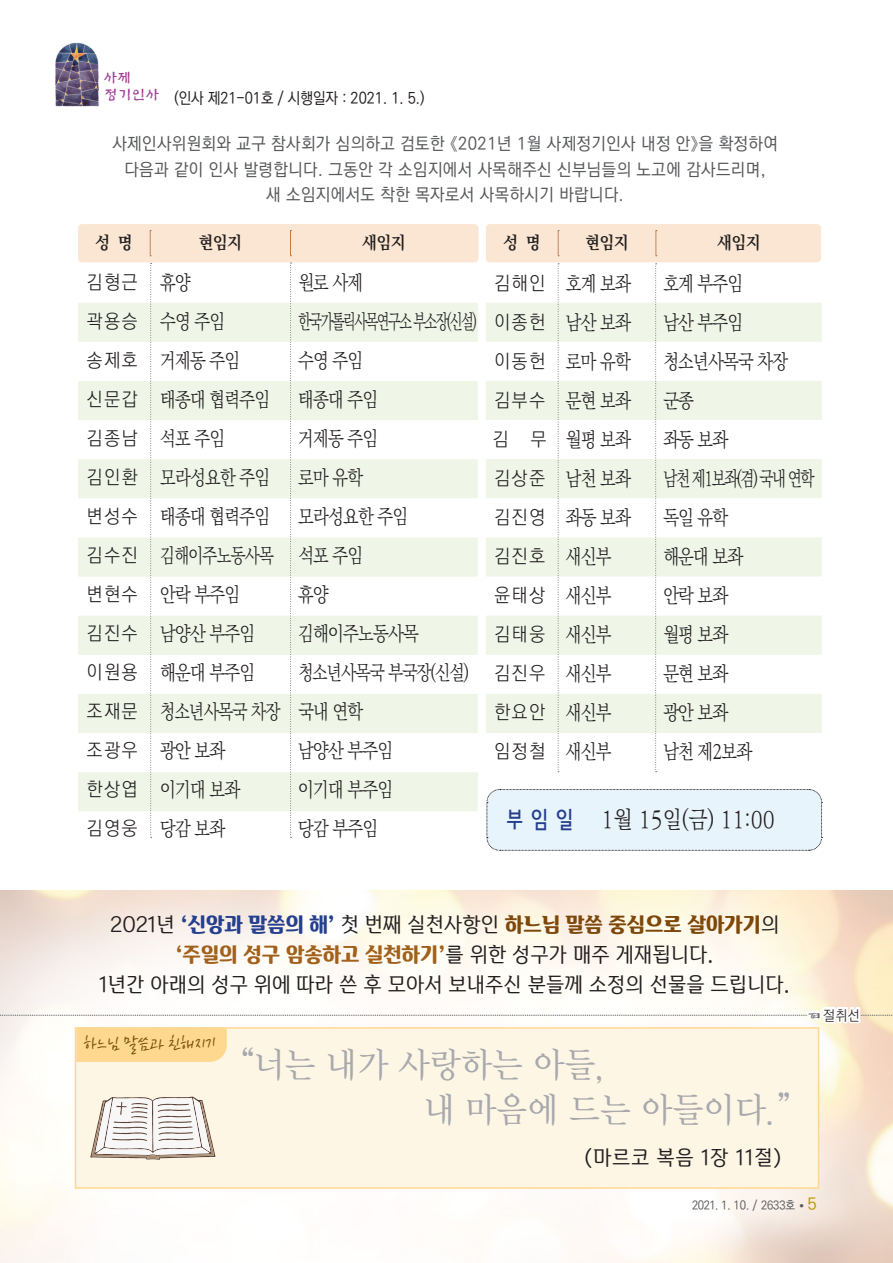
<style>
.page{position:relative;width:893px;height:1263px;background:#fff}
.page>*{position:absolute;margin:0;border:0;box-sizing:border-box;transform-origin:0 0}
.광고위소식-내용{font:34.65px "KBI Zmjo M";letter-spacing:.025em;color:#a8a9ad}
.광고위소식-내용-2{font:300 23.7px "Ko Pub Batang";letter-spacing:.02em;color:#231f20;scale:.85 1}
.광고위소식-내용-3{font:20.4px "Binggrae II";color:#231f20;scale:.95 1}
.광고위소식-내용-4{font:700 20.4px "Binggrae II";color:#a2611a;scale:.95 1}
.광고위소식-내용-5{font:20.4px "Binggrae II";letter-spacing:.03em;color:#231f20;scale:.95 1}
.광고위소식-내용-6{font:20.4px "THEFACESHOP";color:#7e520b;scale:.95 1}
.광고위소식-내용-7{font:300 20.1px "Ko Pub Batang";letter-spacing:-.04em;color:#231f20;scale:.83 1}
.광고위소식-내용-8{font:300 20.1px "Ko Pub Batang";letter-spacing:-.04em;color:#231f20;scale:.8 1}
.광고위소식-내용-9{font:300 20.1px "Ko Pub Batang";letter-spacing:-.1em;color:#231f20;scale:.67 1}
.광고위소식-내용-10{font:300 20.1px "Ko Pub Batang";letter-spacing:-.09em;color:#231f20;scale:.74 1}
.광고위소식-내용-11{font:300 20.1px "Ko Pub Batang";letter-spacing:-.04em;color:#231f20;scale:.78 1}
.광고위소식-내용-12{font:300 18.9px "Ko Pub Dotum";letter-spacing:.1em;color:#231f20;scale:.95 1}
.광고위소식-내용-13{font:500 17.4px "Ko Pub Dotum";letter-spacing:.03em;color:#57585a;scale:.95 1}
.광고위소식-내용-14{font:700 17.4px "Ko Pub Batang";letter-spacing:-.04em;color:#231f20;scale:.92 1}
.광고위소식-내용-15{font:500 15.75px "Ko Pub Dotum";color:#231f20;scale:.91 1}
.t1{font:15px "Hogook Std";letter-spacing:.04em;color:#a13d96}
.광고위소식-내용-16{font:300 14.1px "Ko Pub Dotum";color:#231f20;scale:.95 1}
.t2{font:500 12px "Ko Pub Dotum";letter-spacing:-.02em;color:#57585a;scale:.93 1}
.t3{font:500 4.2px "Ko Pub Dotum";color:#57585a}
.s1{font-family:"KBI Zgo M";font-weight:400;color:#253f8e}
.s2{font-weight:700;color:#253f8e}
.s3{font-weight:700;color:#7d4809}
.s4{font-weight:400;color:#231f20}
.s5{font-size:16.5px;color:#bd9705}
</style>
<div class="page">
<img style="left:0;top:890px;width:893px;height:373px">
<div style="left:75px;top:1027px;width:744px;height:162px;background:#fef6e5;border:2px solid #fed88f"></div>
<svg style="left:90px;top:1096px;width:126px;height:64px"></svg>
<div style="left:76px;top:1028px;width:151px;height:34px;background:#fed88f"></div>
<svg style="left:0;top:1015px;width:893px;height:1px"></svg>
<svg style="left:807px;top:1007px;width:54px;height:16px"></svg>
<img style="left:55px;top:43px;width:43px;height:63px">
<div style="left:78px;top:224px;width:401px;height:38px;background:#fae6d2;border-radius:4px"></div>
<svg style="left:150px;top:230px;width:1px;height:26px"></svg>
<svg style="left:290px;top:230px;width:1px;height:26px"></svg>
<div style="left:486px;top:224px;width:335px;height:38px;background:#fae6d2;border-radius:4px"></div>
<svg style="left:558px;top:230px;width:1px;height:26px"></svg>
<svg style="left:656px;top:230px;width:1px;height:26px"></svg>
<svg style="left:78px;top:303px;width:400px;height:508px;fill:#eff6e8"></svg>
<svg style="left:486px;top:303px;width:336px;height:430px;fill:#eff6e8"></svg>
<div style="left:486px;top:789px;width:337px;height:62px;background:#e8f4fb"></div>
<svg style="left:150px;top:263px;width:2px;height:575px"></svg>
<svg style="left:558px;top:263px;width:1px;height:509px"></svg>
<svg style="left:655px;top:263px;width:2px;height:509px"></svg>
<svg style="left:290px;top:263px;width:2px;height:575px"></svg>
<p class="t1" style="left:104px;top:69px;width:28px">사제</p>
<p class="t1" style="left:105px;top:87px;width:56px">정기인사</p>
<p class="광고위소식-내용-15" style="left:174px;top:90px;width:277px">(인사 제21-01호 / 시행일자 : 2021. 1. 5.)</p>
<p class="광고위소식-내용-13" style="left:112px;top:135px;width:702px">사제인사위원회와 교구 참사회가 심의하고 검토한 《2021년 1월 사제정기인사 내정 안》을 확정하여</p>
<p class="광고위소식-내용-13" style="left:124px;top:161px;width:676px">다음과 같이 인사 발령합니다. 그동안 각 소임지에서 사목해주신 신부님들의 노고에 감사드리며,</p>
<p class="광고위소식-내용-13" style="left:266px;top:186px;width:378px">새 소임지에서도 착한 목자로서 사목하시기 바랍니다.</p>
<p class="광고위소식-내용-14" style="left:95px;top:234px;width:42px">성 명</p>
<p class="광고위소식-내용-14" style="left:198px;top:234px;width:49px">현임지</p>
<p class="광고위소식-내용-14" style="left:362px;top:234px;width:49px">새임지</p>
<p class="광고위소식-내용-14" style="left:503px;top:234px;width:42px">성 명</p>
<p class="광고위소식-내용-14" style="left:585px;top:234px;width:49px">현임지</p>
<p class="광고위소식-내용-14" style="left:717px;top:234px;width:49px">새임지</p>
<p class="광고위소식-내용-12" style="left:87px;top:273px;width:55px">김형근</p>
<p class="광고위소식-내용-12" style="left:87px;top:312px;width:55px">곽용승</p>
<p class="광고위소식-내용-12" style="left:87px;top:351px;width:55px">송제호</p>
<p class="광고위소식-내용-12" style="left:87px;top:390px;width:55px">신문갑</p>
<p class="광고위소식-내용-12" style="left:87px;top:429px;width:55px">김종남</p>
<p class="광고위소식-내용-12" style="left:87px;top:468px;width:55px">김인환</p>
<p class="광고위소식-내용-12" style="left:87px;top:507px;width:55px">변성수</p>
<p class="광고위소식-내용-12" style="left:87px;top:546px;width:55px">김수진</p>
<p class="광고위소식-내용-12" style="left:87px;top:585px;width:55px">변현수</p>
<p class="광고위소식-내용-12" style="left:87px;top:624px;width:55px">김진수</p>
<p class="광고위소식-내용-12" style="left:87px;top:663px;width:55px">이원용</p>
<p class="광고위소식-내용-12" style="left:87px;top:702px;width:55px">조재문</p>
<p class="광고위소식-내용-12" style="left:87px;top:741px;width:55px">조광우</p>
<p class="광고위소식-내용-12" style="left:87px;top:780px;width:55px">한상엽</p>
<p class="광고위소식-내용-12" style="left:87px;top:819px;width:55px">김영웅</p>
<p class="광고위소식-내용-7" style="left:160px;top:273px;width:38px">휴양</p>
<p class="광고위소식-내용-7" style="left:298px;top:273px;width:80px">원로 사제</p>
<p class="광고위소식-내용-7" style="left:160px;top:312px;width:80px">수영 주임</p>
<p class="광고위소식-내용-9" style="left:298px;top:312px;width:267px">한국가톨릭사목연구소 부소장(신설)</p>
<p class="광고위소식-내용-7" style="left:160px;top:351px;width:98px">거제동 주임</p>
<p class="광고위소식-내용-7" style="left:298px;top:351px;width:80px">수영 주임</p>
<p class="광고위소식-내용-7" style="left:160px;top:390px;width:134px">태종대 협력주임</p>
<p class="광고위소식-내용-7" style="left:298px;top:390px;width:98px">태종대 주임</p>
<p class="광고위소식-내용-7" style="left:160px;top:429px;width:80px">석포 주임</p>
<p class="광고위소식-내용-7" style="left:298px;top:429px;width:98px">거제동 주임</p>
<p class="광고위소식-내용-7" style="left:160px;top:468px;width:134px">모라성요한 주임</p>
<p class="광고위소식-내용-7" style="left:298px;top:468px;width:80px">로마 유학</p>
<p class="광고위소식-내용-7" style="left:160px;top:507px;width:134px">태종대 협력주임</p>
<p class="광고위소식-내용-7" style="left:298px;top:507px;width:134px">모라성요한 주임</p>
<p class="광고위소식-내용-11" style="left:160px;top:546px;width:262px">김해이주노동사목 석포 주임</p>
<p class="광고위소식-내용-7" style="left:160px;top:585px;width:98px">안락 부주임</p>
<p class="광고위소식-내용-7" style="left:298px;top:585px;width:38px">휴양</p>
<p class="광고위소식-내용-7" style="left:160px;top:624px;width:116px">남양산 부주임</p>
<p class="광고위소식-내용-7" style="left:298px;top:624px;width:147px">김해이주노동사목</p>
<p class="광고위소식-내용-7" style="left:160px;top:663px;width:116px">해운대 부주임</p>
<p class="광고위소식-내용-8" style="left:298px;top:663px;width:215px">청소년사목국 부국장(신설)</p>
<p class="광고위소식-내용-8" style="left:160px;top:702px;width:255px">청소년사목국 차장 국내 연학</p>
<p class="광고위소식-내용-7" style="left:160px;top:741px;width:80px">광안 보좌</p>
<p class="광고위소식-내용-7" style="left:298px;top:741px;width:116px">남양산 부주임</p>
<p class="광고위소식-내용-7" style="left:160px;top:780px;width:98px">이기대 보좌</p>
<p class="광고위소식-내용-7" style="left:298px;top:780px;width:116px">이기대 부주임</p>
<p class="광고위소식-내용-7" style="left:160px;top:819px;width:80px">당감 보좌</p>
<p class="광고위소식-내용-7" style="left:298px;top:819px;width:98px">당감 부주임</p>
<p class="광고위소식-내용-12" style="left:494px;top:274px;width:55px">김해인</p>
<p class="광고위소식-내용-12" style="left:494px;top:313px;width:55px">이종헌</p>
<p class="광고위소식-내용-12" style="left:494px;top:352px;width:55px">이동헌</p>
<p class="광고위소식-내용-12" style="left:494px;top:391px;width:55px">김부수</p>
<p class="광고위소식-내용-12" style="left:493px;top:430px;width:58px">김 무</p>
<p class="광고위소식-내용-12" style="left:494px;top:469px;width:55px">김상준</p>
<p class="광고위소식-내용-12" style="left:494px;top:508px;width:55px">김진영</p>
<p class="광고위소식-내용-12" style="left:494px;top:547px;width:55px">김진호</p>
<p class="광고위소식-내용-12" style="left:494px;top:586px;width:55px">윤태상</p>
<p class="광고위소식-내용-12" style="left:494px;top:625px;width:55px">김태웅</p>
<p class="광고위소식-내용-12" style="left:494px;top:664px;width:55px">김진우</p>
<p class="광고위소식-내용-12" style="left:494px;top:703px;width:55px">한요안</p>
<p class="광고위소식-내용-12" style="left:494px;top:742px;width:55px">임정철</p>
<p class="광고위소식-내용-7" style="left:566px;top:273px;width:80px">호계 보좌</p>
<p class="광고위소식-내용-7" style="left:663px;top:273px;width:98px">호계 부주임</p>
<p class="광고위소식-내용-7" style="left:566px;top:312px;width:80px">남산 보좌</p>
<p class="광고위소식-내용-7" style="left:663px;top:312px;width:98px">남산 부주임</p>
<p class="광고위소식-내용-7" style="left:566px;top:351px;width:80px">로마 유학</p>
<p class="광고위소식-내용-7" style="left:663px;top:351px;width:152px">청소년사목국 차장</p>
<p class="광고위소식-내용-7" style="left:566px;top:390px;width:80px">문현 보좌</p>
<p class="광고위소식-내용-7" style="left:663px;top:390px;width:38px">군종</p>
<p class="광고위소식-내용-7" style="left:566px;top:429px;width:80px">월평 보좌</p>
<p class="광고위소식-내용-7" style="left:663px;top:429px;width:80px">좌동 보좌</p>
<p class="광고위소식-내용-7" style="left:566px;top:468px;width:80px">남천 보좌</p>
<p class="광고위소식-내용-10" style="left:663px;top:468px;width:206px">남천 제1보좌(겸) 국내 연학</p>
<p class="광고위소식-내용-7" style="left:566px;top:507px;width:80px">좌동 보좌</p>
<p class="광고위소식-내용-7" style="left:663px;top:507px;width:80px">독일 유학</p>
<p class="광고위소식-내용-7" style="left:566px;top:546px;width:56px">새신부</p>
<p class="광고위소식-내용-7" style="left:663px;top:546px;width:98px">해운대 보좌</p>
<p class="광고위소식-내용-7" style="left:566px;top:585px;width:56px">새신부</p>
<p class="광고위소식-내용-7" style="left:663px;top:585px;width:80px">안락 보좌</p>
<p class="광고위소식-내용-7" style="left:566px;top:624px;width:56px">새신부</p>
<p class="광고위소식-내용-7" style="left:663px;top:624px;width:80px">월평 보좌</p>
<p class="광고위소식-내용-7" style="left:566px;top:663px;width:56px">새신부</p>
<p class="광고위소식-내용-7" style="left:663px;top:663px;width:80px">문현 보좌</p>
<p class="광고위소식-내용-7" style="left:566px;top:702px;width:56px">새신부</p>
<p class="광고위소식-내용-7" style="left:663px;top:702px;width:80px">광안 보좌</p>
<p class="광고위소식-내용-7" style="left:566px;top:741px;width:56px">새신부</p>
<p class="광고위소식-내용-7" style="left:663px;top:741px;width:108px">남천 제2보좌</p>
<p class="광고위소식-내용-2" style="left:506px;top:807px;width:317px"><span class="s1">부 임 일</span> 1월 15일(금) 11:00</p>
<p class="광고위소식-내용-3" style="left:110px;top:910px;width:706px">2021년 <span class="s2">‘신앙과 말씀의 해’</span> 첫 번째 실천사항인 <span class="s3">하느님 말씀 중심으로 살아가기</span>의</p>
<p class="광고위소식-내용-4" style="left:176px;top:940px;width:568px">‘주일의 성구 암송하고 실천하기’<span class="s4">를 위한 성구가 매주 게재됩니다.</span></p>
<p class="광고위소식-내용-3" style="left:99px;top:970px;width:729px">1년간 아래의 성구 위에 따라 쓴 후 모아서 보내주신 분들께 소정의 선물을 드립니다.</p>
<p class="광고위소식-내용-6" style="left:83px;top:1033px;width:141px">하느님 말씀과 친해지기</p>
<p class="광고위소식-내용" style="left:241px;top:1041px;width:368px">“너는 내가 사랑하는 아들,</p>
<p class="광고위소식-내용" style="left:424px;top:1086px;width:368px">내 마음에 드는 아들이다.”</p>
<p class="광고위소식-내용-5" style="left:583px;top:1143px;width:211px">(마르코 복음 1장 11절)</p>
<p class="광고위소식-내용-16" style="left:808px;top:1008px;width:56px">☜ 절취선</p>
<p class="t2" style="left:692px;top:1194px;width:112px">2021. 1. 10. / 2633호</p>
<p class="t3" style="left:800px;top:1198px;width:19px">● <span class="s5">5</span></p>
<p class="t2" style="left:692px;top:1199px;width:112px">2021. 1. 10. / 2633호</p>
<p class="t3" style="left:800px;top:1203px;width:19px">● <span class="s5">5</span></p>
</div>
